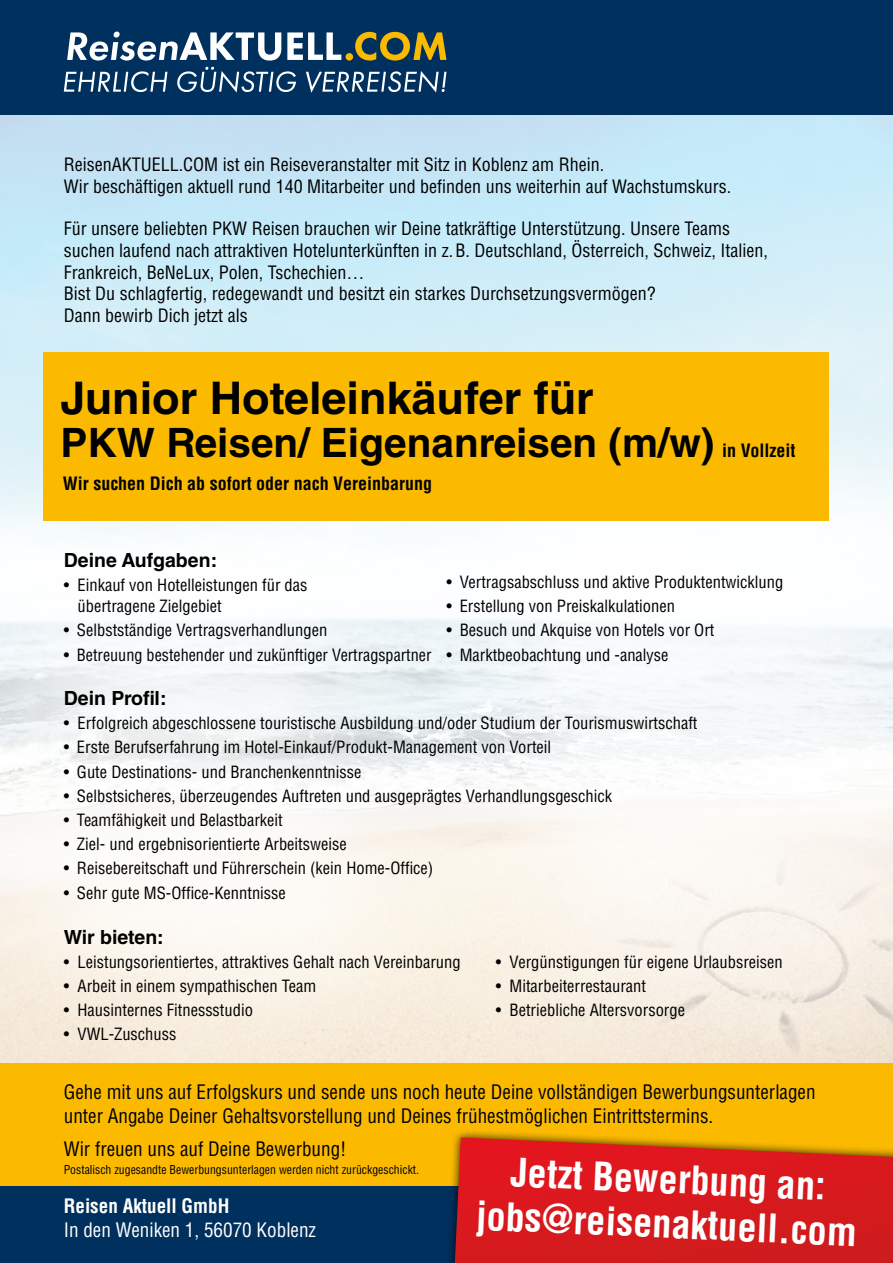
<style>
.page{position:relative;width:893px;height:1263px;background:#fff}
.page>*{position:absolute;margin:0;border:0;box-sizing:border-box;transform-origin:0 0}
.t1{font:700 45px "Helvetica LT Std";color:#000}
.t2{font:700 40.5px "Helvetica LT Std";color:#000}
.t3{font:700 condensed 38.4px/44.7px "Helvetica LT Std";color:#fff;text-align:center}
.t4{font:condensed 19.5px/23.4px "Helvetica LT Std";color:#000}
.t5{font:700 19.5px "Helvetica LT Std";color:#000}
.t6{font:condensed 19.5px "Helvetica LT Std";color:#fff}
.t7{font:700 condensed 19.5px "Helvetica LT Std";color:#fff}
.t8{font:condensed 18px/21.6px "Helvetica LT Std";color:#000}
.t9{font:700 condensed 18px "Helvetica LT Std";color:#000}
.t10{font:condensed 16.5px/21px "Helvetica LT Std";color:#000}
.t11{font:condensed 12px "Helvetica LT Std";color:#000}
</style>
<div class="page">
<img style="left:0;top:115px;width:893px;height:948px">
<div style="left:0;top:1063px;width:893px;height:200px;background:#fbba00"></div>
<div style="left:0;top:0;width:893px;height:115px;background:#00305d"></div>
<div style="left:0;top:1186px;width:893px;height:77px;background:#00305d"></div>
<svg style="left:67px;top:32px;width:214px;height:29px"></svg>
<svg style="left:287px;top:32px;width:54px;height:28px"></svg>
<div style="left:346px;top:53px;width:7px;height:8px;background:#fbba00;border-radius:50%"></div>
<svg style="left:355px;top:32px;width:91px;height:29px"></svg>
<svg style="left:64px;top:71px;width:103px;height:21px"></svg>
<svg style="left:177px;top:67px;width:119px;height:26px"></svg>
<svg style="left:306px;top:71px;width:140px;height:22px"></svg>
<svg style="left:456px;top:1131px;width:145px;height:6px"></svg>
<svg style="left:450px;top:1137px;width:443px;height:126px;background:#d6241b"></svg>
<div style="left:44px;top:352px;width:785px;height:168px;background:#fbba00"></div>
<p class="t8" style="left:64px;top:153px;width:669px">ReisenAKTUELL.COM ist ein Reiseveranstalter mit Sitz in Koblenz am Rhein.<br>Wir beschäftigen aktuell rund 140 Mitarbeiter und befinden uns weiterhin auf Wachstumskurs.</p>
<p class="t8" style="left:64px;top:218px;width:706px">Für unsere beliebten PKW Reisen brauchen wir Deine tatkräftige Unterstützung. Unsere Teams suchen laufend nach attraktiven Hotelunterkünften in z.B. Deutschland, Österreich, Schweiz, Italien, Frankreich, BeNeLux, Polen, Tschechien…<br>Bist Du schlagfertig, redegewandt und besitzt ein starkes Durchsetzungsvermögen?<br>Dann bewirb Dich jetzt als</p>
<h1 class="t1" style="left:61px;top:371px;width:535px">Junior Hoteleinkäufer für</h1>
<h2 class="t2" style="left:61px;top:418px;width:655px">PKW Reisen/ Eigenanreisen (m/w)</h2>
<p class="t9" style="left:63px;top:473px;width:371px">Wir suchen Dich ab sofort oder nach Vereinbarung</p>
<p class="t9" style="left:722px;top:440px;width:75px">in Vollzeit</p>
<p class="t5" style="left:64px;top:548px;width:155px">Deine Aufgaben:</p>
<p class="t10" style="left:78px;top:574px;width:232px;text-indent:-14px">• Einkauf von Hotelleistungen für das übertragene Zielgebiet</p>
<p class="t10" style="left:64px;top:620px;width:265px">• Selbstständige Vertragsverhandlungen</p>
<p class="t10" style="left:64px;top:644px;width:369px">• Betreuung bestehender und zukünftiger Vertragspartner</p>
<p class="t10" style="left:446px;top:571px;width:338px">• Vertragsabschluss und aktive Produktentwicklung</p>
<p class="t10" style="left:446px;top:595px;width:230px">• Erstellung von Preiskalkulationen</p>
<p class="t10" style="left:446px;top:620px;width:269px">• Besuch und Akquise von Hotels vor Ort</p>
<p class="t10" style="left:446px;top:644px;width:224px">• Marktbeobachtung und -analyse</p>
<p class="t5" style="left:64px;top:686px;width:104px">Dein Profil:</p>
<p class="t10" style="left:64px;top:713px;width:635px">• Erfolgreich abgeschlossene touristische Ausbildung und/oder Studium der Tourismuswirtschaft</p>
<p class="t10" style="left:64px;top:737px;width:489px">• Erste Berufserfahrung im Hotel-Einkauf/Produkt-Management von Vorteil</p>
<p class="t10" style="left:64px;top:761px;width:299px">• Gute Destinations- und Branchenkenntnisse</p>
<p class="t10" style="left:64px;top:785px;width:550px">• Selbstsicheres, überzeugendes Auftreten und ausgeprägtes Verhandlungsgeschick</p>
<p class="t10" style="left:64px;top:809px;width:221px">• Teamfähigkeit und Belastbarkeit</p>
<p class="t10" style="left:64px;top:833px;width:285px">• Ziel- und ergebnisorientierte Arbeitsweise</p>
<p class="t10" style="left:64px;top:858px;width:371px">• Reisebereitschaft und Führerschein (kein Home-Office)</p>
<p class="t10" style="left:64px;top:882px;width:224px">• Sehr gute MS-Office-Kenntnisse</p>
<p class="t5" style="left:64px;top:925px;width:101px">Wir bieten:</p>
<p class="t10" style="left:64px;top:951px;width:398px">• Leistungsorientiertes, attraktives Gehalt nach Vereinbarung</p>
<p class="t10" style="left:496px;top:951px;width:288px">• Vergünstigungen für eigene Urlaubsreisen</p>
<p class="t10" style="left:64px;top:975px;width:254px">• Arbeit in einem sympathischen Team</p>
<p class="t10" style="left:496px;top:975px;width:152px">• Mitarbeiterrestaurant</p>
<p class="t10" style="left:64px;top:999px;width:191px">• Hausinternes Fitnessstudio</p>
<p class="t10" style="left:496px;top:999px;width:191px">• Betriebliche Altersvorsorge</p>
<p class="t10" style="left:64px;top:1024px;width:114px">• VWL-Zuschuss</p>
<p class="t4" style="left:64px;top:1080px;width:753px">Gehe mit uns auf Erfolgskurs und sende uns noch heute Deine vollständigen Bewerbungsunterlagen unter Angabe Deiner Gehaltsvorstellung und Deines frühestmöglichen Eintrittstermins.</p>
<p class="t4" style="left:64px;top:1136px;width:284px">Wir freuen uns auf Deine Bewerbung!</p>
<p class="t11" style="left:64px;top:1161px;width:357px">Postalisch zugesandte Bewerbungsunterlagen werden nicht zurückgeschickt.</p>
<p class="t7" style="left:64px;top:1194px;width:167px">Reisen Aktuell GmbH</p>
<p class="t6" style="left:64px;top:1217px;width:254px">In den Weniken 1, 56070 Koblenz</p>
<h3 class="t3" style="left:480px;top:1146px;width:383px;rotate:3deg">Jetzt Bewerbung an: jobs@reisenaktuell.com</h3>
</div>
